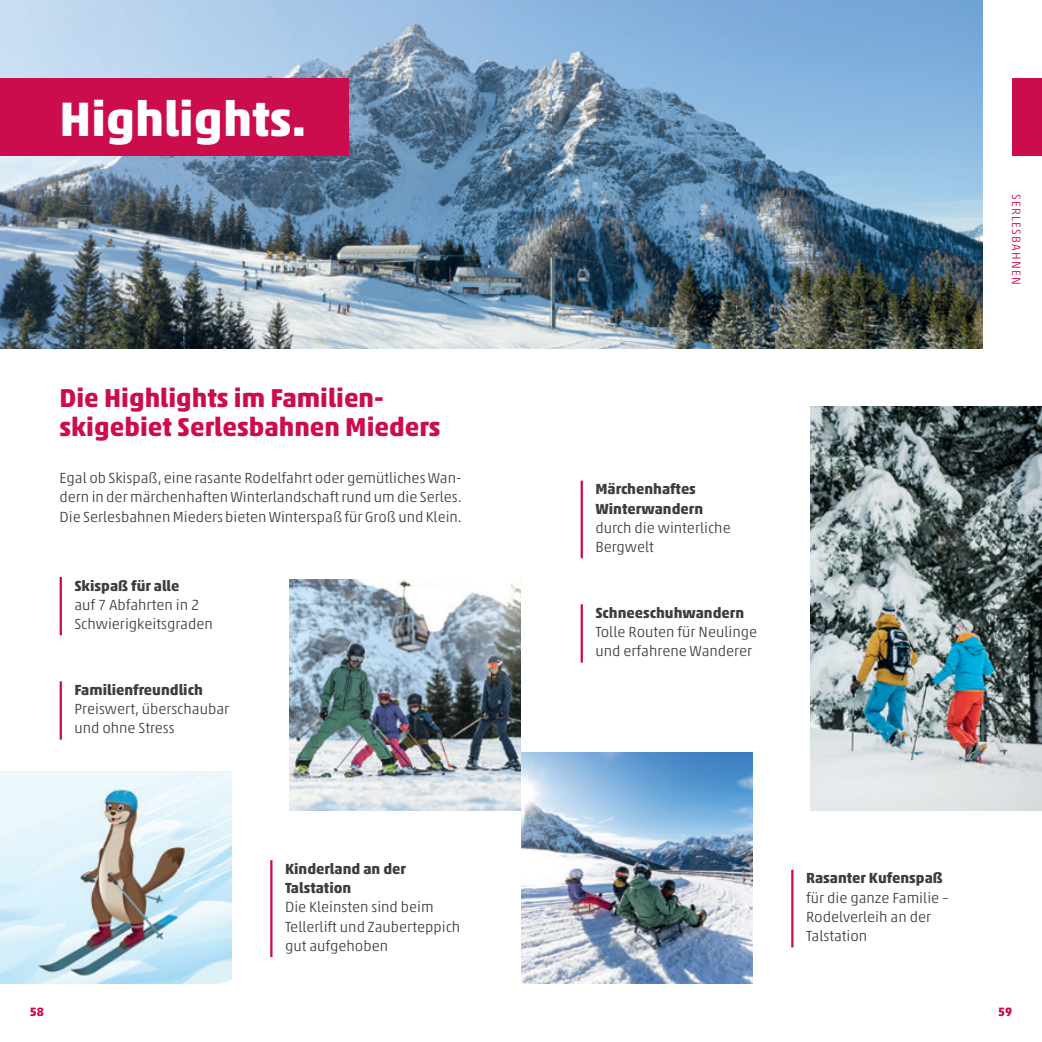
<style>
.page{position:relative;width:1042px;height:1042px;background:#fff}
.page>*{position:absolute;margin:0;border:0;box-sizing:border-box;transform-origin:0 0}
.t1{font:700 49px "Akko Std";color:#fff}
.t2{font:700 26.25px/29.8px "Akko Std";color:#cc0d4d}
.t3{font:300 14.88px/19.2px "Akko Std";color:#3e3e3f}
.t4{font:700 14.88px/19.2px "Akko Std";color:#3e3e3f}
.t5{font:300 12.25px "Akko Std";letter-spacing:.1em;color:#cc0d4d}
.t6{font:700 12.25px "Akko Std";color:#cc0d4d}
</style>
<div class="page">
<div style="left:1012px;top:79px;width:30px;height:77px;background:#cc0d4d"></div>
<img style="left:0;top:0;width:982px;height:348px">
<div style="left:0;top:79px;width:349px;height:77px;background:#cc0d4d"></div>
<img style="left:810px;top:406px;width:232px;height:404px">
<img style="left:0;top:772px;width:232px;height:212px">
<img style="left:521px;top:753px;width:231px;height:231px">
<img style="left:289px;top:579px;width:232px;height:231px">
<hr style="left:60px;top:577px;width:2px;height:58px;background:#cc0d4d">
<hr style="left:60px;top:681px;width:2px;height:58px;background:#cc0d4d">
<hr style="left:270px;top:860px;width:2px;height:97px;background:#cc0d4d">
<hr style="left:580px;top:481px;width:3px;height:77px;background:#cc0d4d">
<hr style="left:580px;top:604px;width:3px;height:58px;background:#cc0d4d">
<hr style="left:791px;top:870px;width:2px;height:77px;background:#cc0d4d">
<h1 class="t1" style="left:60px;top:89px;width:248px">Highlights.</h1>
<h2 class="t2" style="left:60px;top:382px;width:382px">Die Highlights im Familien&shy;skigebiet Serlesbahnen Mieders</h2>
<p class="t3" style="left:60px;top:468px;width:404px;text-align:justify">Egal ob Skispaß, eine rasante Rodelfahrt oder gemütliches Wan&shy;dern in der märchenhaften Winterlandschaft rund um die Serles.<br>Die Serlesbahnen Mieders bieten Winterspaß für Groß und Klein.</p>
<p class="t4" style="left:74px;top:575px;width:107px">Skispaß für alle</p>
<p class="t3" style="left:74px;top:595px;width:140px">auf 7 Abfahrten in 2<br>Schwierigkeitsgraden</p>
<p class="t4" style="left:74px;top:680px;width:130px">Familienfreundlich</p>
<p class="t3" style="left:74px;top:699px;width:156px">Preiswert, überschaubar und ohne Stress</p>
<p class="t4" style="left:285px;top:859px;width:122px">Kinderland an der<br>Talstation</p>
<p class="t3" style="left:285px;top:897px;width:177px">Die Kleinsten sind beim<br>Tellerlift und Zauberteppich gut aufgehoben</p>
<p class="t4" style="left:595px;top:479px;width:109px">Märchenhaftes<br>Winterwandern</p>
<p class="t3" style="left:595px;top:518px;width:137px">durch die winterliche<br>Bergwelt</p>
<p class="t4" style="left:595px;top:603px;width:150px">Schneeschuhwandern</p>
<p class="t3" style="left:595px;top:622px;width:163px">Tolle Routen für Neulinge und erfahrene Wanderer</p>
<p class="t5" style="left:1024px;top:194px;width:92px;rotate:90deg">SERLESBAHNEN</p>
<p class="t4" style="left:806px;top:868px;width:138px">Rasanter Kufenspaß</p>
<p class="t3" style="left:806px;top:888px;width:145px">für die ganze Familie –<br>Rodelverleih an der<br>Talstation</p>
<p class="t6" style="left:30px;top:1004px;width:16px">58</p>
<p class="t6" style="left:998px;top:1004px;width:16px">59</p>
</div>
